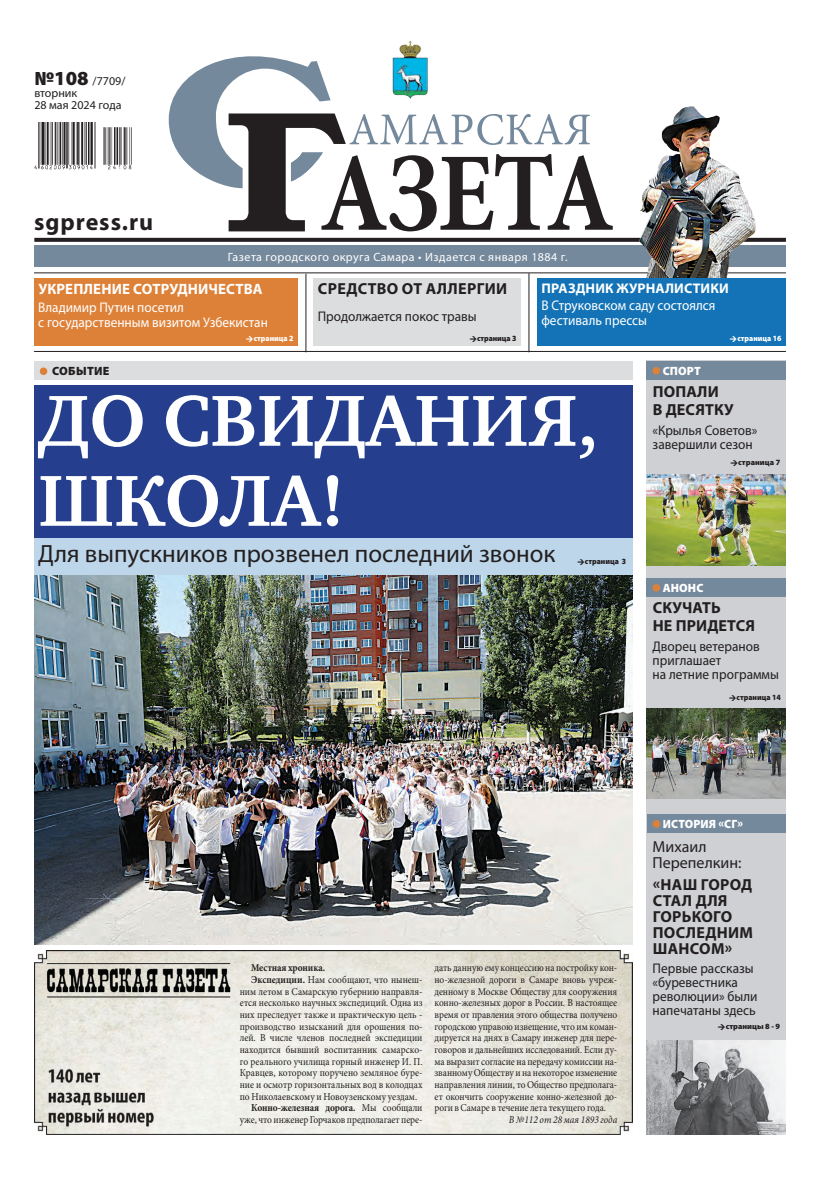
<style>
.page{position:relative;width:820px;height:1191px;background:#fff}
.page>*{position:absolute;margin:0;border:0;box-sizing:border-box;transform-origin:0 0}
.заголовок{font:700 74px "Charter C";color:#fff}
.подзаголовок{font:25px "Myriad Pro";color:#231f20}
.t1{font:700 24px "Myriad Pro";letter-spacing:.04em;color:#231f20}
.анонс_2_заголовок{font:700 16px/16px "Myriad Pro";letter-spacing:.02em;color:#231f20}
.анонс_2_заголовок-2{font:16px/16px "Myriad Pro";color:#231f20}
.анонс_2_заголовок-3{font:700 15px "Myriad Pro";letter-spacing:.01em;color:#fff}
.анонс_1_подзаголовок{font:14px/14px "Myriad Pro";color:#231f20;scale:.95 1}
.анонс_2_заголовок-4{font:14px/15.1px "Myriad Pro";color:#fff;scale:.95 1}
.анонс_2_заголовок-5{font:700 14px "Myriad Pro";letter-spacing:.01em;color:#fff}
.t2{font:12px "Myriad Pro";letter-spacing:.04em;color:#fff}
.t3{font:12px/12px "Myriad Pro";color:#231f20}
.рубрика_на_плашке{font:900 12px "Myriad Pro";letter-spacing:.01em;color:#fff}
.надзаголовок_01{font:900 12px "Myriad Pro";letter-spacing:.02em;color:#231f20}
.ЗАГ_в_ТЕКСТЕ{font:10.5px/11.7px "Minion Pro";letter-spacing:-.01em;color:#231f20;text-align:justify;scale:.9 1}
.ЗАГ_в_ТЕКСТЕ-2{font:italic 10.5px "Minion Pro";color:#231f20;scale:.9 1}
.ЗАГ_в_ТЕКСТЕ-3{font:700 10.5px "Minion Pro";letter-spacing:-.01em;color:#231f20;scale:.9 1}
.анонс_1_подзаголовок-2{font:900 8px "Myriad Pro";color:#231f20}
.анонс_1_подзаголовок-3{font:900 8px "Myriad Pro";color:#231f20;scale:.95 1}
.анонс_2_заголовок-6{font:900 8px "Myriad Pro";color:#fff;scale:.95 1}
.анонс_2_заголовок-7{font:900 8px "Myriad Pro";letter-spacing:-.01em;color:#231f20;scale:.95 1}
.s1{font-weight:900;font-size:20px}
.s2{font-weight:700}
</style>
<div class="page">
<div style="left:34px;top:246px;width:751px;height:21px;background:#75899d"></div>
<div style="left:646px;top:360px;width:139px;height:774px;background:#ced0d3"></div>
<div style="left:646px;top:814px;width:139px;height:18px;background:#75899d"></div>
<div style="left:652px;top:820px;width:8px;height:7px;background:#de8138;border-radius:50%"></div>
<hr style="left:34px;top:351px;width:751px;height:1px;background:#231f20">
<div style="left:313px;top:278px;width:207px;height:68px;background:#dcdddf"></div>
<div style="left:34px;top:361px;width:598px;height:19px;background:#dcdddf"></div>
<div style="left:40px;top:367px;width:7px;height:8px;background:#de8138;border-radius:50%"></div>
<hr style="left:305px;top:274px;width:1px;height:78px;background:#231f20">
<hr style="left:528px;top:273px;width:1px;height:79px;background:#231f20">
<svg style="left:34px;top:238px;width:508px;height:4px;background:#2c2829"></svg>
<img style="left:34px;top:122px;width:98px;height:48px">
<svg style="left:169px;top:41px;width:373px;height:190px"></svg>
<img style="left:34px;top:575px;width:598px;height:369px">
<div style="left:646px;top:578px;width:139px;height:18px;background:#75899d"></div>
<div style="left:652px;top:584px;width:7px;height:7px;background:#de8138;border-radius:50%"></div>
<div style="left:646px;top:361px;width:139px;height:18px;background:#75899d"></div>
<div style="left:652px;top:367px;width:7px;height:7px;background:#de8138;border-radius:50%"></div>
<div style="left:34px;top:385px;width:598px;height:153px;background:#253f8e"></div>
<div style="left:34px;top:538px;width:598px;height:37px;background:#bdd6ea"></div>
<div style="left:34px;top:278px;width:264px;height:68px;background:#de8138"></div>
<img style="left:646px;top:708px;width:139px;height:91px">
<img style="left:646px;top:1040px;width:139px;height:94px">
<img style="left:646px;top:474px;width:139px;height:91px">
<hr style="left:34px;top:272px;width:751px;height:1px;background:#231f20">
<img style="left:34px;top:950px;width:598px;height:184px">
<img style="left:542px;top:106px;width:244px;height:184px">
<div style="left:537px;top:278px;width:248px;height:68px;background:#1373b6"></div>
<p class="t3" style="left:34px;top:75px;width:93px"><span class="s1">№108</span> /7709/ вторник<br>28 мая 2024 года</p>
<p class="t1" style="left:34px;top:206px;width:120px">sgpress.ru</p>
<p class="t2" style="left:228px;top:249px;width:341px">Газета городского округа Самара • Издается с января 1884 г.</p>
<p class="анонс_2_заголовок-3" style="left:38px;top:279px;width:226px">УКРЕПЛЕНИЕ СОТРУДНИЧЕСТВА</p>
<p class="анонс_2_заголовок-4" style="left:38px;top:299px;width:243px">Владимир Путин посетил<br>с государственным визитом Узбекистан</p>
<p class="анонс_2_заголовок-6" style="left:254px;top:333px;width:43px">страница 2</p>
<p class="анонс_2_заголовок" style="left:318px;top:280px;width:191px">СРЕДСТВО ОТ АЛЛЕРГИИ</p>
<p class="анонс_1_подзаголовок" style="left:317px;top:309px;width:169px">Продолжается покос травы</p>
<p class="анонс_2_заголовок-7" style="left:477px;top:333px;width:43px">страница 3</p>
<p class="анонс_2_заголовок-5" style="left:541px;top:279px;width:188px">ПРАЗДНИК ЖУРНАЛИСТИКИ</p>
<p class="анонс_2_заголовок-4" style="left:541px;top:298px;width:185px;line-height:14.4px">В Струковском саду состоялся фестиваль прессы</p>
<p class="анонс_2_заголовок-6" style="left:737px;top:333px;width:48px">страница 16</p>
<p class="надзаголовок_01" style="left:52px;top:364px;width:59px">СОБЫТИЕ</p>
<p class="заголовок" style="left:38px;top:380px;width:562px">ДО СВИДАНИЯ,</p>
<p class="заголовок" style="left:38px;top:460px;width:308px">ШКОЛА!</p>
<p class="подзаголовок" style="left:38px;top:538px;width:518px">Для выпускников прозвенел последний звонок</p>
<p class="анонс_1_подзаголовок-3" style="left:584px;top:557px;width:45px">страница 3</p>
<p class="рубрика_на_плашке" style="left:662px;top:364px;width:40px">СПОРТ</p>
<p class="анонс_2_заголовок" style="left:652px;top:382px;width:82px;line-height:18px">ПОПАЛИ<br>В ДЕСЯТКУ</p>
<p class="анонс_1_подзаголовок" style="left:652px;top:423px;width:112px">«Крылья Советов» завершили сезон</p>
<p class="анонс_1_подзаголовок-2" style="left:738px;top:458px;width:43px">страница 7</p>
<p class="рубрика_на_плашке" style="left:662px;top:581px;width:42px">АНОНС</p>
<p class="анонс_2_заголовок" style="left:652px;top:598px;width:104px;line-height:18px">СКУЧАТЬ<br>НЕ ПРИДЕТСЯ</p>
<p class="анонс_1_подзаголовок" style="left:652px;top:639px;width:134px">Дворец ветеранов приглашает<br>на летние программы</p>
<p class="анонс_1_подзаголовок-3" style="left:736px;top:692px;width:48px">страница 14</p>
<p class="ЗАГ_в_ТЕКСТЕ-3" style="left:251px;top:960px;width:84px">Местная хроника.</p>
<p class="ЗАГ_в_ТЕКСТЕ" style="left:240px;top:973px;width:204px;text-indent:11px"><span class="s2">Экспедиции.</span> Нам сообщают, что нынеш&shy;ним летом в Самарскую губернию направля&shy;ется несколько научных экспедиций. Одна из них преследует также и практическую цель - производство изысканий для орошения по&shy;лей. В числе членов последней экспедиции находится бывший воспитанник самарско&shy;го реального училища горный инженер И. П.<br>Кравцев, которому поручено земляное буре&shy;ние и осмотр горизонтальных вод в колодцах по Николаевскому и Новоузенскому уездам.</p>
<p class="ЗАГ_в_ТЕКСТЕ" style="left:240px;top:1102px;width:204px;text-align:right"><span class="s2">Конно-железная дорога.</span> Мы сообщали уже, что инженер Горчаков предполагает пере-</p>
<p class="ЗАГ_в_ТЕКСТЕ" style="left:434px;top:962px;width:204px">дать данную ему концессию на постройку кон&shy;но-железной дороги в Самаре вновь учреж&shy;денному в Москве Обществу для сооружения конно-железных дорог в России. В настоящее время от правления этого общества получено городскою управою извещение, что им коман&shy;дируется на днях в Самару инженер для пере&shy;говоров и дальнейших исследований. Если ду&shy;ма выразит согласие на передачу комиссии на&shy;званному Обществу и на некоторое изменение направления линии, то Общество предполага&shy;ет окончить сооружение конно-железной до&shy;роги в Самаре в течение лета текущего года.</p>
<p class="ЗАГ_в_ТЕКСТЕ-2" style="left:508px;top:1112px;width:122px">В №112 от 28 мая 1893 года</p>
<p class="рубрика_на_плашке" style="left:662px;top:817px;width:82px">ИСТОРИЯ «СГ»</p>
<p class="анонс_2_заголовок-2" style="left:652px;top:838px;width:90px">Михаил<br>Перепелкин:</p>
<p class="анонс_2_заголовок" style="left:652px;top:875px;width:102px">«НАШ ГОРОД<br>СТАЛ ДЛЯ<br>ГОРЬКОГО<br>ПОСЛЕДНИМ<br>ШАНСОМ»</p>
<p class="анонс_1_подзаголовок" style="left:652px;top:961px;width:112px">Первые рассказы «буревестника революции» были напечатаны здесь</p>
<p class="анонс_1_подзаголовок-2" style="left:725px;top:1022px;width:56px">страницы 8 - 9</p>
</div>
